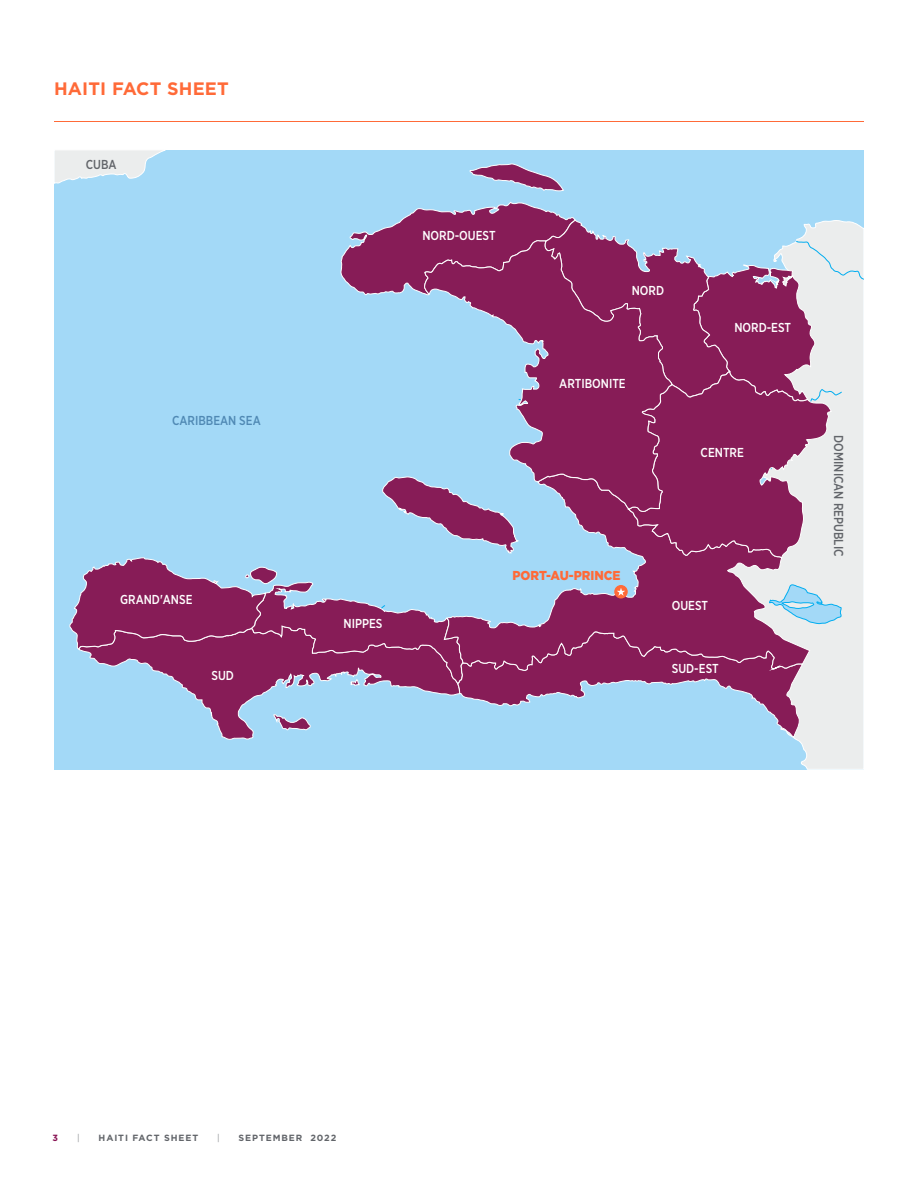
<style>
.page{position:relative;width:918px;height:1188px;background:#fff}
.page>*{position:absolute;margin:0;border:0;box-sizing:border-box;transform-origin:0 0}
.second_subhead{font:700 18px "Gotham";letter-spacing:.01em;color:#ff6a38}
.captions{font:500 12.9px "Gotham Narrow";color:#fff;scale:.93 1}
.captions-2{font:500 12.9px "Gotham Narrow";color:#62656a;scale:.93 1}
.captions-3{font:900 12.9px "Gotham";color:#ff6a38;scale:.93 1}
.captions-4{font:500 12.9px "Gotham Narrow";color:#5089b4;scale:.93 1}
.t1{font:700 9px "Gotham";letter-spacing:.1em;color:#62656a}
.t2{font:300 9px "Gotham";color:#62656a}
.t3{font:700 9px "Gotham";color:#881253}
</style>
<div class="page">
<hr style="left:54px;top:121px;width:810px;height:1px;background:#ff6a38">
<div style="left:54px;top:150px;width:810px;height:619px;background:#a3d9f7"></div>
<svg style="left:717px;top:635px;width:147px;height:135px"></svg>
<div style="left:832px;top:220px;width:32px;height:415px;background:#ebeded"></div>
<svg style="left:54px;top:150px;width:778px;height:589px"></svg>
<p class="second_subhead" style="left:54px;top:77px;width:176px">HAITI FACT SHEET</p>
<p class="captions-2" style="left:86px;top:156px;width:35px">CUBA</p>
<p class="captions-4" style="left:172px;top:413px;width:97px">CARIBBEAN SEA</p>
<p class="captions" style="left:120px;top:591px;width:79px">GRAND'ANSE</p>
<p class="captions" style="left:211px;top:667px;width:26px">SUD</p>
<p class="captions" style="left:422px;top:227px;width:80px">NORD-OUEST</p>
<p class="captions" style="left:632px;top:282px;width:36px">NORD</p>
<p class="captions" style="left:559px;top:375px;width:73px">ARTIBONITE</p>
<p class="captions" style="left:734px;top:319px;width:63px">NORD-EST</p>
<p class="captions" style="left:701px;top:444px;width:48px">CENTRE</p>
<p class="captions" style="left:344px;top:615px;width:43px">NIPPES</p>
<p class="captions-3" style="left:513px;top:567px;width:118px">PORT-AU-PRINCE</p>
<p class="captions" style="left:672px;top:598px;width:41px">OUEST</p>
<p class="captions" style="left:672px;top:660px;width:52px">SUD-EST</p>
<p class="captions-2" style="left:847px;top:435px;width:132px;rotate:90deg">DOMINICAN REPUBLIC</p>
<p class="t3" style="left:53px;top:1132px;width:7px">3</p>
<p class="t2" style="left:77px;top:1132px;width:4px">|</p>
<p class="t1" style="left:99px;top:1132px;width:101px">HAITI FACT SHEET</p>
<p class="t2" style="left:217px;top:1132px;width:4px">|</p>
<p class="t1" style="left:239px;top:1132px;width:99px">SEPTEMBER 2022</p>
</div>
